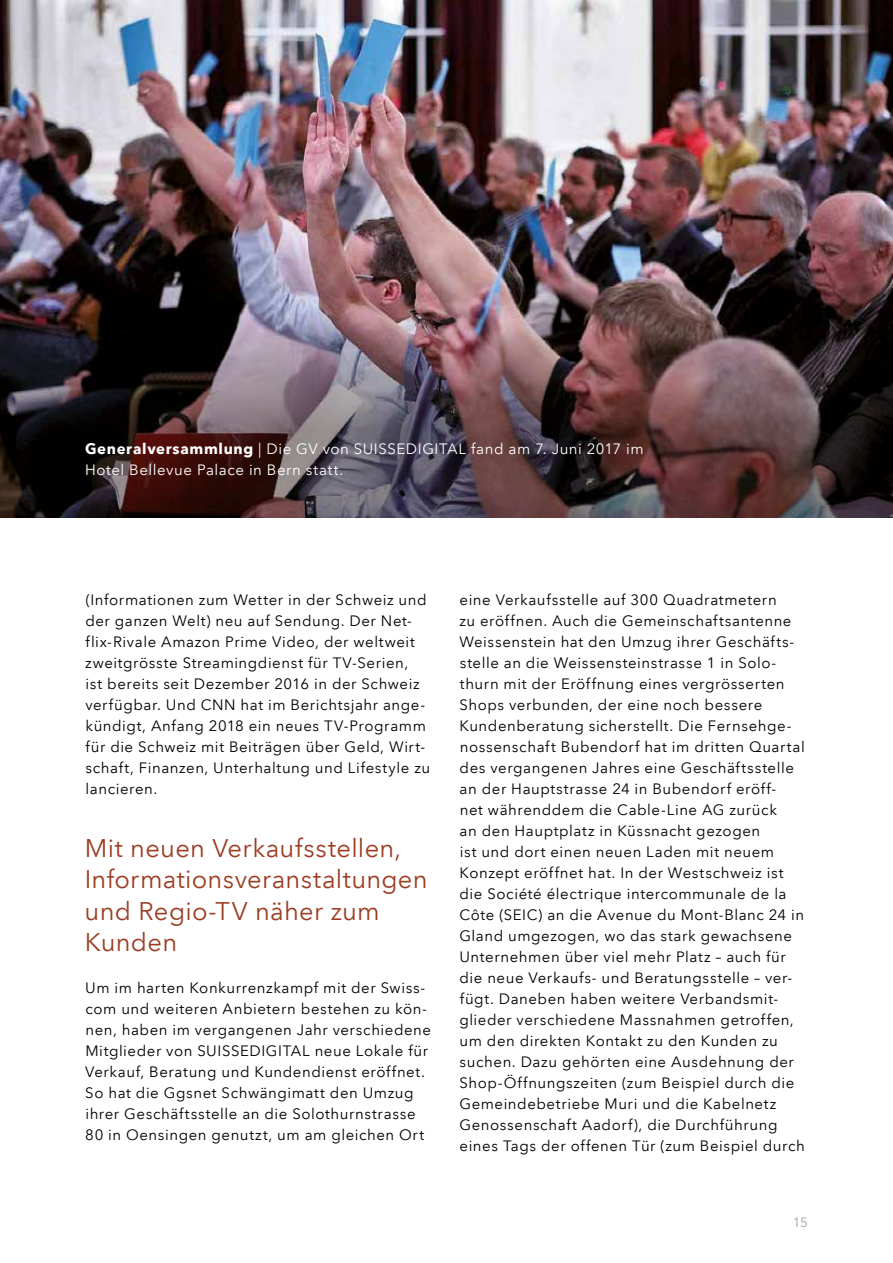
<style>
.page{position:relative;width:893px;height:1263px;background:#fff}
.page>*{position:absolute;margin:0;border:0;box-sizing:border-box;transform-origin:0 0}
.t1{font:25.5px/31.5px "Avenir Next LT Pro";letter-spacing:.01em;color:#9c3d23}
.t2{font:15px/21px "Avenir Next LT Pro";letter-spacing:.035em;color:#000}
.t3{font:15px/21px "Avenir Next LT Pro";letter-spacing:.035em;color:#fff}
.t4{font:13.5px "Avenir Next LT Pro";color:#aaa095}
.s1{font-weight:700}
</style>
<div class="page">
<img style="left:0;top:0;width:893px;height:248px">
<img style="left:0;top:248px;width:893px;height:270px">
<p class="t3" style="left:85px;top:439px;width:560px"><span class="s1">Generalversammlung</span> | Die GV von SUISSEDIGITAL fand am 7. Juni 2017 im<br>Hotel Bellevue Palace in Bern statt.</p>
<p class="t2" style="left:85px;top:589px;width:347px">(Informationen zum Wetter in der Schweiz und der ganzen Welt) neu auf Sendung. Der Net&shy;flix-Rivale Amazon Prime Video, der weltweit zweitgrösste Streamingdienst für TV-Serien,<br>ist bereits seit Dezember 2016 in der Schweiz verfügbar. Und CNN hat im Berichtsjahr ange&shy;kündigt, Anfang 2018 ein neues TV-Programm für die Schweiz mit Beiträgen über Geld, Wirt&shy;schaft, Finanzen, Unterhaltung und Lifestyle zu lancieren.</p>
<h1 class="t1" style="left:85px;top:832px;width:344px">Mit neuen Verkaufsstellen,<br>Informationsveranstaltungen und Regio-TV näher zum<br>Kunden</h1>
<p class="t2" style="left:85px;top:977px;width:347px">Um im harten Konkurrenzkampf mit der Swiss&shy;com und weiteren Anbietern bestehen zu kön&shy;nen, haben im vergangenen Jahr verschiedene Mitglieder von SUISSEDIGITAL neue Lokale für Verkauf, Beratung und Kundendienst eröffnet.<br>So hat die Ggsnet Schwängimatt den Umzug ihrer Geschäftsstelle an die Solothurnstrasse 80 in Oensingen genutzt, um am gleichen Ort</p>
<p class="t2" style="left:459px;top:589px;width:347px">eine Verkaufsstelle auf 300 Quadratmetern<br>zu eröffnen. Auch die Gemeinschaftsantenne Weissenstein hat den Umzug ihrer Geschäfts&shy;stelle an die Weissensteinstrasse 1 in Solo&shy;thurn mit der Eröffnung eines vergrösserten Shops verbunden, der eine noch bessere Kundenberatung sicherstellt. Die Fernsehge&shy;nossenschaft Bubendorf hat im dritten Quartal des vergangenen Jahres eine Geschäftsstelle an der Hauptstrasse 24 in Bubendorf eröff-<br>net währenddem die Cable-Line AG zurück<br>an den Hauptplatz in Küssnacht gezogen<br>ist und dort einen neuen Laden mit neuem Konzept eröffnet hat. In der Westschweiz ist die Société électrique intercommunale de la Côte (SEIC) an die Avenue du Mont-Blanc 24 in Gland umgezogen, wo das stark gewachsene Unternehmen über viel mehr Platz – auch für die neue Verkaufs- und Beratungsstelle – ver&shy;fügt. Daneben haben weitere Verbandsmit&shy;glieder verschiedene Massnahmen getroffen, um den direkten Kontakt zu den Kunden zu suchen. Dazu gehörten eine Ausdehnung der Shop-Öffnungszeiten (zum Beispiel durch die Gemeindebetriebe Muri und die Kabelnetz Genossenschaft Aadorf), die Durchführung eines Tags der offenen Tür (zum Beispiel durch</p>
<p class="t4" style="left:793px;top:1214px;width:17px">15</p>
</div>
